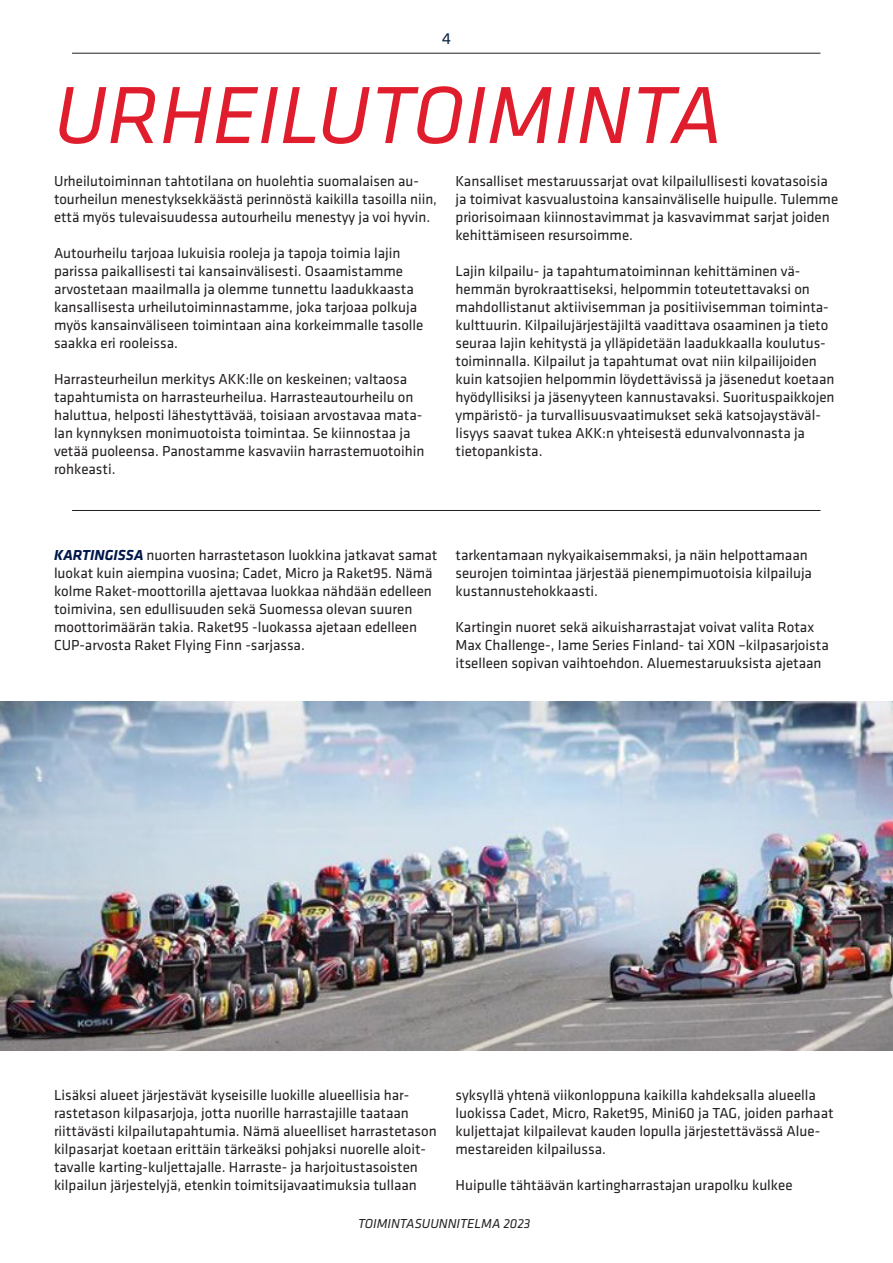
<style>
.page{position:relative;width:893px;height:1263px;background:#fff}
.page>*{position:absolute;margin:0;border:0;box-sizing:border-box;transform-origin:0 0}
.t1{font:italic 84px "Klavika";color:#df1d2c}
.t2{font:16.5px "Klavika";color:#092243}
.t3{font:15px/18px "Klavika";color:#231f20}
.t4{font:italic 13.5px "Klavika";color:#231f20}
.s1{font-weight:700;font-style:italic;color:#00174a}
</style>
<div class="page">
<hr style="left:72px;top:53px;width:748px;height:1px;background:#231f20">
<hr style="left:72px;top:510px;width:748px;height:1px;background:#231f20">
<img style="left:0;top:702px;width:893px;height:348px">
<p class="t2" style="left:442px;top:28px;width:10px">4</p>
<p class="t1" style="left:54px;top:62px;width:670px">URHEILUTOIMINTA</p>
<p class="t3" style="left:54px;top:171px;width:385px">Urheilutoiminnan tahtotilana on huolehtia suomalaisen au&shy;tourheilun menestyksekkäästä perinnöstä kaikilla tasoilla niin, että myös tulevaisuudessa autourheilu menestyy ja voi hyvin.</p>
<p class="t3" style="left:54px;top:243px;width:371px">Autourheilu tarjoaa lukuisia rooleja ja tapoja toimia lajin parissa paikallisesti tai kansainvälisesti. Osaamistamme arvostetaan maailmalla ja olemme tunnettu laadukkaasta kansallisesta urheilutoiminnastamme, joka tarjoaa polkuja myös kansainväliseen toimintaan aina korkeimmalle tasolle saakka eri rooleissa.</p>
<p class="t3" style="left:54px;top:369px;width:372px">Harrasteurheilun merkitys AKK:lle on keskeinen; valtaosa tapahtumista on harrasteurheilua. Harrasteautourheilu on haluttua, helposti lähestyttävää, toisiaan arvostavaa mata&shy;lan kynnyksen monimuotoista toimintaa. Se kiinnostaa ja vetää puoleensa. Panostamme kasvaviin harrastemuotoihin rohkeasti.</p>
<p class="t3" style="left:455px;top:171px;width:384px">Kansalliset mestaruussarjat ovat kilpailullisesti kovatasoisia ja toimivat kasvualustoina kansainväliselle huipulle. Tulemme priorisoimaan kiinnostavimmat ja kasvavimmat sarjat joiden kehittämiseen resursoimme.</p>
<p class="t3" style="left:455px;top:261px;width:381px">Lajin kilpailu- ja tapahtumatoiminnan kehittäminen vä&shy;hemmän byrokraattiseksi, helpommin toteutettavaksi on mahdollistanut aktiivisemman ja positiivisemman toiminta&shy;kulttuurin. Kilpailujärjestäjiltä vaadittava osaaminen ja tieto seuraa lajin kehitystä ja ylläpidetään laadukkaalla koulutus&shy;toiminnalla. Kilpailut ja tapahtumat ovat niin kilpailijoiden kuin katsojien helpommin löydettävissä ja jäsenedut koetaan hyödyllisiksi ja jäsenyyteen kannustavaksi. Suorituspaikkojen ympäristö- ja turvallisuusvaatimukset sekä katsojaystäväl&shy;lisyys saavat tukea AKK:n yhteisestä edunvalvonnasta ja tietopankista.</p>
<p class="t3" style="left:54px;top:545px;width:385px"><span class="s1">KARTINGISSA</span> nuorten harrastetason luokkina jatkavat samat luokat kuin aiempina vuosina; Cadet, Micro ja Raket95. Nämä kolme Raket-moottorilla ajettavaa luokkaa nähdään edelleen toimivina, sen edullisuuden sekä Suomessa olevan suuren moottorimäärän takia. Raket95 -luokassa ajetaan edelleen CUP-arvosta Raket Flying Finn -sarjassa.</p>
<p class="t3" style="left:455px;top:545px;width:358px">tarkentamaan nykyaikaisemmaksi, ja näin helpottamaan seurojen toimintaa järjestää pienempimuotoisia kilpailuja kustannustehokkaasti.</p>
<p class="t3" style="left:455px;top:617px;width:375px">Kartingin nuoret sekä aikuisharrastajat voivat valita Rotax<br>Max Challenge-, Iame Series Finland- tai XON –kilpasarjoista itselleen sopivan vaihtoehdon. Aluemestaruuksista ajetaan</p>
<p class="t3" style="left:54px;top:1085px;width:384px">Lisäksi alueet järjestävät kyseisille luokille alueellisia har&shy;rastetason kilpasarjoja, jotta nuorille harrastajille taataan riittävästi kilpailutapahtumia. Nämä alueelliset harrastetason kilpasarjat koetaan erittäin tärkeäksi pohjaksi nuorelle aloit&shy;tavalle karting-kuljettajalle. Harraste- ja harjoitustasoisten kilpailun järjestelyjä, etenkin toimitsijavaatimuksia tullaan</p>
<p class="t3" style="left:455px;top:1085px;width:380px">syksyllä yhtenä viikonloppuna kaikilla kahdeksalla alueella luokissa Cadet, Micro, Raket95, Mini60 ja TAG, joiden parhaat kuljettajat kilpailevat kauden lopulla järjestettävässä Alue&shy;mestareiden kilpailussa.</p>
<p class="t3" style="left:455px;top:1175px;width:339px">Huipulle tähtäävän kartingharrastajan urapolku kulkee</p>
<p class="t4" style="left:358px;top:1215px;width:174px">TOIMINTASUUNNITELMA 2023</p>
</div>
